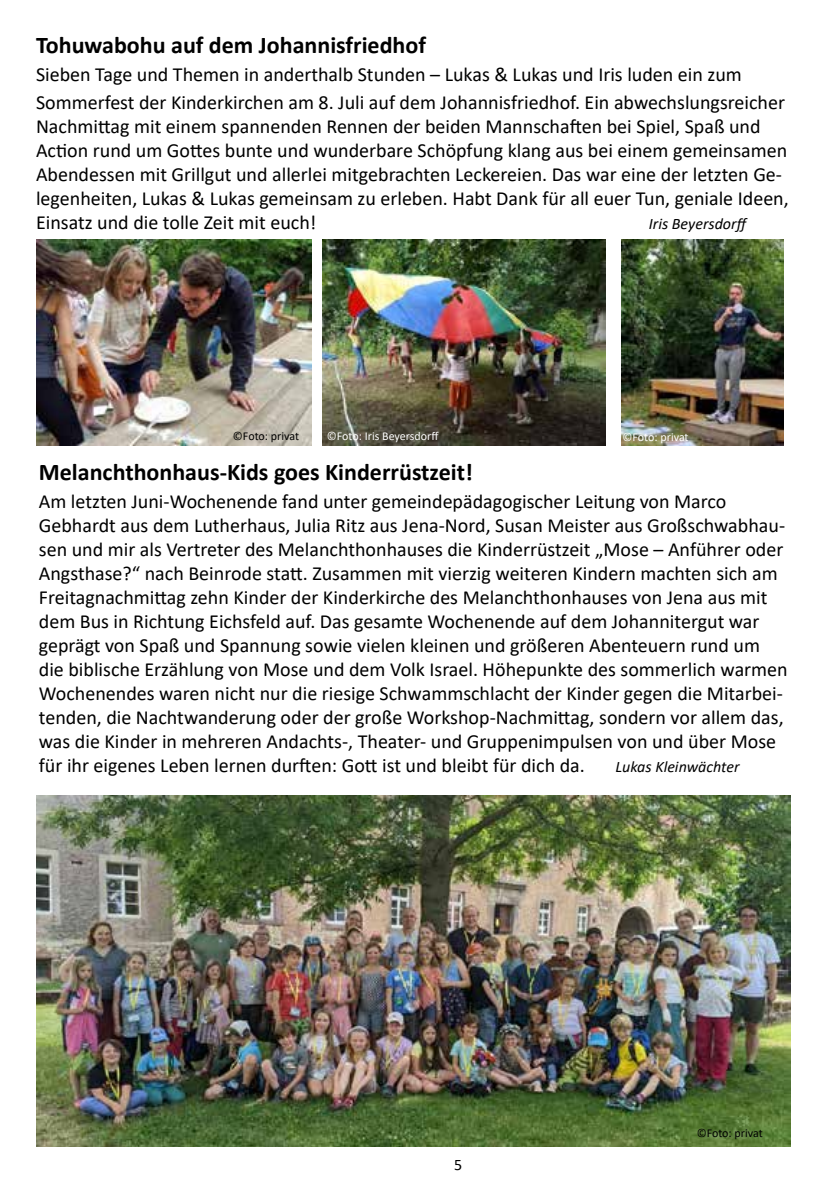
<style>
.page{position:relative;width:840px;height:1191px;background:#fff}
.page>*{position:absolute;margin:0;border:0;box-sizing:border-box;transform-origin:0 0}
.t1{font:700 24px "Calibri";color:#000}
.t2{font:20px/24px "Calibri";color:#000}
.t3{font:italic 16px "Calibri";color:#000}
.t4{font:16px "Calibri";color:#000}
.t5{font:12px "Calibri";color:#fff}
.t6{font:12px "Calibri";letter-spacing:-.005em;color:#000}
</style>
<div class="page">
<img style="left:322px;top:240px;width:282px;height:205px">
<img style="left:621px;top:240px;width:162px;height:205px">
<img style="left:36px;top:795px;width:753px;height:351px">
<img style="left:36px;top:240px;width:275px;height:205px">
<p class="t1" style="left:36px;top:28px;width:391px">Tohuwabohu auf dem Johannisfriedhof</p>
<p class="t2" style="left:36px;top:59px;width:750px;line-height:28px">Sieben Tage und Themen in anderthalb Stunden – Lukas &amp; Lukas und Iris luden ein zum<br>Sommerfest der Kinderkirchen am 8. Juli auf dem Johannisfriedhof. Ein abwechslungsreicher</p>
<p class="t2" style="left:36px;top:113px;width:753px">Nachmittag mit einem spannenden Rennen der beiden Mannschaften bei Spiel, Spaß und Action rund um Gottes bunte und wunderbare Schöpfung klang aus bei einem gemeinsamen Abendessen mit Grillgut und allerlei mitgebrachten Leckereien. Das war eine der letzten Ge&shy;legenheiten, Lukas &amp; Lukas gemeinsam zu erleben. Habt Dank für all euer Tun, geniale Ideen, Einsatz und die tolle Zeit mit euch!</p>
<p class="t3" style="left:648px;top:212px;width:102px">Iris Beyersdorff</p>
<p class="t6" style="left:233px;top:427px;width:67px">©Foto: privat</p>
<p class="t5" style="left:327px;top:427px;width:113px">©Foto: Iris Beyersdorff</p>
<p class="t5" style="left:622px;top:429px;width:67px">©Foto: privat</p>
<p class="t1" style="left:39px;top:455px;width:435px">Melanchthonhaus-Kids goes Kinderrüstzeit!</p>
<p class="t2" style="left:39px;top:489px;width:750px">Am letzten Juni-Wochenende fand unter gemeindepädagogischer Leitung von Marco Gebhardt aus dem Lutherhaus, Julia Ritz aus Jena-Nord, Susan Meister aus Großschwabhau&shy;sen und mir als Vertreter des Melanchthonhauses die Kinderrüstzeit „Mose – Anführer oder Angsthase?“ nach Beinrode statt. Zusammen mit vierzig weiteren Kindern machten sich am Freitagnachmittag zehn Kinder der Kinderkirche des Melanchthonhauses von Jena aus mit dem Bus in Richtung Eichsfeld auf. Das gesamte Wochenende auf dem Johannitergut war geprägt von Spaß und Spannung sowie vielen kleinen und größeren Abenteuern rund um die biblische Erzählung von Mose und dem Volk Israel. Höhepunkte des sommerlich warmen Wochenendes waren nicht nur die riesige Schwammschlacht der Kinder gegen die Mitarbei&shy;tenden, die Nachtwanderung oder der große Workshop-Nachmittag, sondern vor allem das, was die Kinder in mehreren Andachts-, Theater- und Gruppenimpulsen von und über Mose für ihr eigenes Leben lernen durften: Gott ist und bleibt für dich da.</p>
<p class="t3" style="left:615px;top:756px;width:125px">Lukas Kleinwächter</p>
<p class="t4" style="left:454px;top:1154px;width:10px">5</p>
<p class="t6" style="left:696px;top:1124px;width:67px">©Foto: privat</p>
</div>
